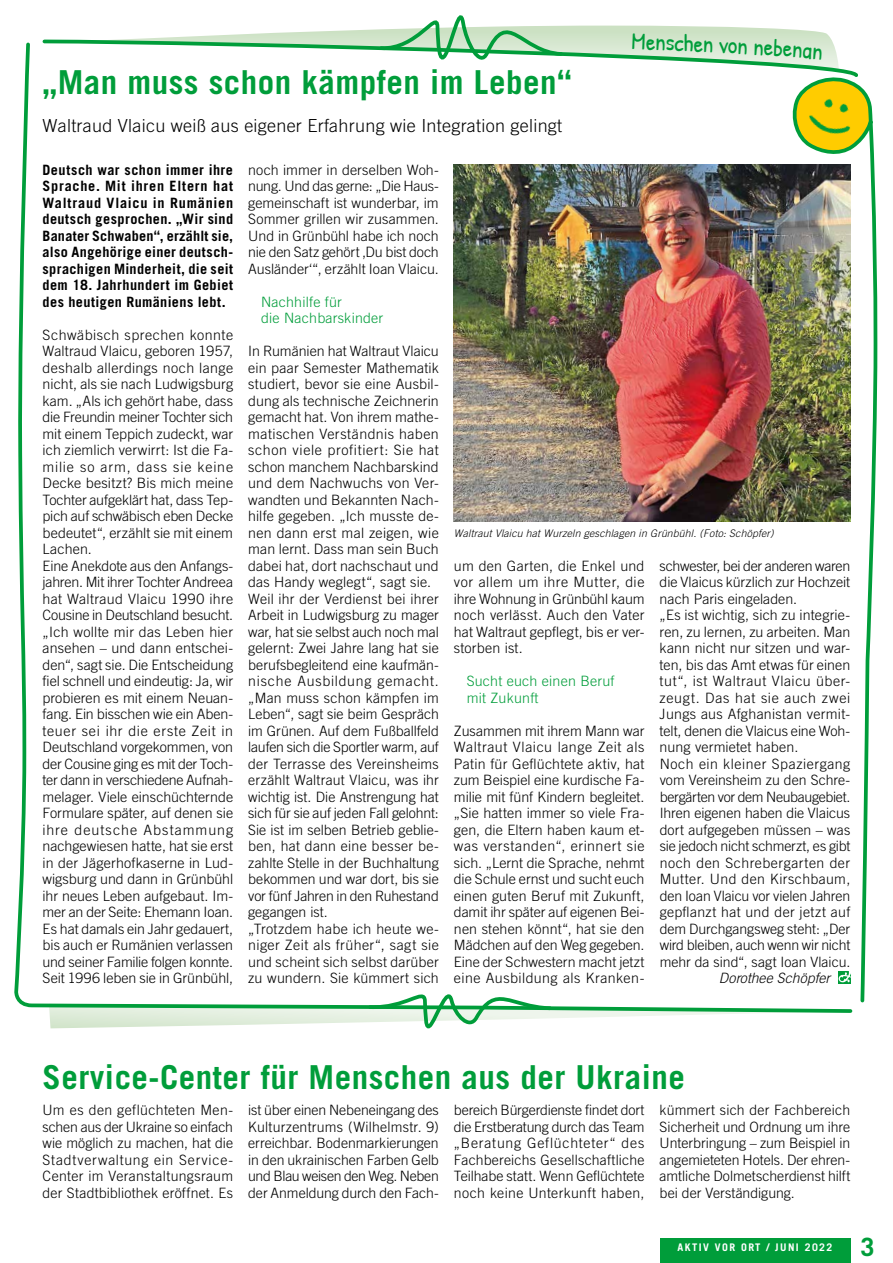
<style>
.page{position:relative;width:893px;height:1263px;background:#fff}
.page>*{position:absolute;margin:0;border:0;box-sizing:border-box;transform-origin:0 0}
.t1{font:700 33px "Ludwigsburg Trade Gothic";color:#009d3a}
.t2{font:700 25.2px "Ludwigsburg Trade Gothic";color:#009d3a}
.t3{font:24px "Patrick Hand";color:#009d3a}
.t4{font:300 18px "Ludwigsburg Trade Gothic";color:#000}
.t5{font:300 14.25px/16.5px "Ludwigsburg Trade Gothic";letter-spacing:-.01em;color:#000;text-align:justify}
.t6{font:700 14.25px/16.5px "Ludwigsburg Trade Gothic";letter-spacing:.015em;color:#000;text-align:justify}
.t7{font:300 14.25px/16.5px "Ludwigsburg Trade Gothic";color:#009d3a}
.t8{font:14.25px "Ludwigsburg Trade Gothic Lt Ob";letter-spacing:-.015em;color:#000}
.t9{font:10.5px "Ludwigsburg Trade Gothic Lt Ob";color:#000}
.t10{font:700 10.5px "Ludwigsburg Trade Gothic";letter-spacing:.125em;color:#fff}
</style>
<div class="page">
<div style="left:660px;top:1238px;width:190px;height:25px;background:#009d3a"></div>
<svg style="left:49px;top:1015px;width:618px;height:14px"></svg>
<img style="left:14px;top:42px;width:839px;height:973px">
<img style="left:786px;top:154px;width:92px;height:850px">
<svg style="left:41px;top:15px;width:833px;height:139px"></svg>
<h3 class="t3" style="left:632px;top:24px;width:54px;rotate:2deg">Mensc</h3>
<h3 class="t3" style="left:684px;top:26px;width:92px;rotate:3deg">hen von ne</h3>
<h1 class="t1" style="left:43px;top:62px;width:531px">„Man muss schon kämpfen im Leben“</h1>
<p class="t4" style="left:43px;top:115px;width:521px">Waltraud Vlaicu weiß aus eigener Erfahrung wie Integration gelingt</p>
<p class="t6" style="left:43px;top:161px;width:192px">Deutsch war schon immer ihre Sprache. Mit ihren Eltern hat Waltraud Vlaicu in Rumänien deutsch gesprochen. „Wir sind Banater Schwaben“, erzählt sie, also Angehörige einer deutsch&shy;sprachigen Minderheit, die seit dem 18. Jahrhundert im Gebiet des heutigen Rumäniens lebt.</p>
<p class="t5" style="left:43px;top:326px;width:192px;text-align:left">Schwäbisch sprechen konnte<br>Waltraud Vlaicu, geboren 1957, deshalb allerdings noch lange nicht, als sie nach Ludwigsburg kam. „Als ich gehört habe, dass die Freundin meiner Tochter sich mit einem Teppich zudeckt, war ich ziemlich verwirrt: Ist die Fa&shy;milie so arm, dass sie keine<br>Decke besitzt? Bis mich meine<br>Tochter aufgeklärt hat, dass Tep&shy;pich auf schwäbisch eben Decke bedeutet“, erzählt sie mit einem<br>Lachen.<br>Eine Anekdote aus den Anfangs&shy;jahren. Mit ihrer Tochter Andreea hat Waltraud Vlaicu 1990 ihre<br>Cousine in Deutschland besucht. „Ich wollte mir das Leben hier ansehen – und dann entschei&shy;den“, sagt sie. Die Entscheidung fiel schnell und eindeutig: Ja, wir probieren es mit einem Neuan&shy;fang. Ein bisschen wie ein Aben&shy;teuer sei ihr die erste Zeit in<br>Deutschland vorgekommen, von der Cousine ging es mit der Toch&shy;ter dann in verschiedene Aufnah&shy;melager. Viele einschüchternde<br>Formulare später, auf denen sie ihre deutsche Abstammung nachgewiesen hatte, hat sie erst in der Jägerhofkaserne in Lud&shy;wigsburg und dann in Grünbühl ihr neues Leben aufgebaut. Im&shy;mer an der Seite: Ehemann Ioan.<br>Es hat damals ein Jahr gedauert, bis auch er Rumänien verlassen und seiner Familie folgen konnte.<br>Seit 1996 leben sie in Grünbühl,</p>
<p class="t5" style="left:248px;top:161px;width:192px">noch immer in derselben Woh&shy;nung. Und das gerne: „Die Haus&shy;gemeinschaft ist wunderbar, im Sommer grillen wir zusammen.<br>Und in Grünbühl habe ich noch nie den Satz gehört ‚Du bist doch Ausländer‘“, erzählt Ioan Vlaicu.</p>
<p class="t7" style="left:261px;top:293px;width:124px">Nachhilfe für<br>die Nachbarskinder</p>
<p class="t5" style="left:248px;top:343px;width:192px;text-align:left">In Rumänien hat Waltraut Vlaicu ein paar Semester Mathematik studiert, bevor sie eine Ausbil&shy;dung als technische Zeichnerin gemacht hat. Von ihrem mathe&shy;matischen Verständnis haben schon viele profitiert: Sie hat schon manchem Nachbarskind und dem Nachwuchs von Ver&shy;wandten und Bekannten Nach&shy;hilfe gegeben. „Ich musste de&shy;nen dann erst mal zeigen, wie man lernt. Dass man sein Buch dabei hat, dort nachschaut und das Handy weglegt“, sagt sie.<br>Weil ihr der Verdienst bei ihrer<br>Arbeit in Ludwigsburg zu mager war, hat sie selbst auch noch mal gelernt: Zwei Jahre lang hat sie berufsbegleitend eine kaufmän&shy;nische Ausbildung gemacht. „Man muss schon kämpfen im<br>Leben“, sagt sie beim Gespräch im Grünen. Auf dem Fußballfeld laufen sich die Sportler warm, auf der Terrasse des Vereinsheims erzählt Waltraut Vlaicu, was ihr wichtig ist. Die Anstrengung hat sich für sie auf jeden Fall gelohnt:<br>Sie ist im selben Betrieb geblie&shy;ben, hat dann eine besser be&shy;zahlte Stelle in der Buchhaltung bekommen und war dort, bis sie vor fünf Jahren in den Ruhestand gegangen ist.<br>„Trotzdem habe ich heute we&shy;niger Zeit als früher“, sagt sie und scheint sich selbst darüber zu wundern. Sie kümmert sich</p>
<p class="t9" style="left:454px;top:527px;width:321px">Waltraut Vlaicu hat Wurzeln geschlagen in Grünbühl. (Foto: Schöpfer)</p>
<p class="t5" style="left:454px;top:557px;width:192px">um den Garten, die Enkel und vor allem um ihre Mutter, die ihre Wohnung in Grünbühl kaum noch verlässt. Auch den Vater hat Waltraut gepflegt, bis er ver&shy;storben ist.</p>
<p class="t7" style="left:467px;top:673px;width:150px">Sucht euch einen Beruf mit Zukunft</p>
<p class="t5" style="left:454px;top:722px;width:192px">Zusammen mit ihrem Mann war Waltraut Vlaicu lange Zeit als Patin für Geflüchtete aktiv, hat zum Beispiel eine kurdische Fa&shy;milie mit fünf Kindern begleitet. „Sie hatten immer so viele Fra&shy;gen, die Eltern haben kaum et&shy;was verstanden“, erinnert sie sich. „Lernt die Sprache, nehmt die Schule ernst und sucht euch einen guten Beruf mit Zukunft, damit ihr später auf eigenen Bei&shy;nen stehen könnt“, hat sie den Mädchen auf den Weg gegeben.<br>Eine der Schwestern macht jetzt eine Ausbildung als Kranken-</p>
<p class="t5" style="left:660px;top:557px;width:192px;text-align:left">schwester, bei der anderen waren die Vlaicus kürzlich zur Hochzeit nach Paris eingeladen.<br>„Es ist wichtig, sich zu integrie&shy;ren, zu lernen, zu arbeiten. Man kann nicht nur sitzen und war&shy;ten, bis das Amt etwas für einen tut“, ist Waltraut Vlaicu über&shy;zeugt. Das hat sie auch zwei<br>Jungs aus Afghanistan vermit&shy;telt, denen die Vlaicus eine Woh&shy;nung vermietet haben.<br>Noch ein kleiner Spaziergang vom Vereinsheim zu den Schre&shy;bergärten vor dem Neubaugebiet.<br>Ihren eigenen haben die Vlaicus dort aufgegeben müssen – was sie jedoch nicht schmerzt, es gibt noch den Schrebergarten der<br>Mutter. Und den Kirschbaum, den Ioan Vlaicu vor vielen Jahren gepflanzt hat und der jetzt auf dem Durchgangsweg steht: „Der wird bleiben, auch wenn wir nicht mehr da sind“, sagt Ioan Vlaicu.</p>
<p class="t8" style="left:719px;top:970px;width:113px">Dorothee Schöpfer</p>
<h1 class="t1" style="left:43px;top:1057px;width:644px">Service-Center für Menschen aus der Ukraine</h1>
<p class="t5" style="left:43px;top:1102px;width:192px">Um es den geflüchteten Men&shy;schen aus der Ukraine so einfach wie möglich zu machen, hat die Stadtverwaltung ein Service-Center im Veranstaltungsraum der Stadtbibliothek eröffnet. Es</p>
<p class="t5" style="left:248px;top:1102px;width:192px">ist über einen Nebeneingang des Kulturzentrums (Wilhelmstr. 9) erreichbar. Bodenmarkierungen in den ukrainischen Farben Gelb und Blau weisen den Weg. Neben der Anmeldung durch den Fach-</p>
<p class="t5" style="left:454px;top:1102px;width:192px">bereich Bürgerdienste findet dort die Erstberatung durch das Team „Beratung Geflüchteter“ des Fachbereichs Gesellschaftliche Teilhabe statt. Wenn Geflüchtete noch keine Unterkunft haben,</p>
<p class="t5" style="left:660px;top:1102px;width:192px">kümmert sich der Fachbereich Sicherheit und Ordnung um ihre Unterbringung – zum Beispiel in angemieteten Hotels. Der ehren&shy;amtliche Dolmetscherdienst hilft bei der Verständigung.</p>
<p class="t10" style="left:677px;top:1241px;width:157px">AKTIV VOR ORT / JUNI 2022</p>
<h2 class="t2" style="left:861px;top:1231px;width:16px">3</h2>
</div>
